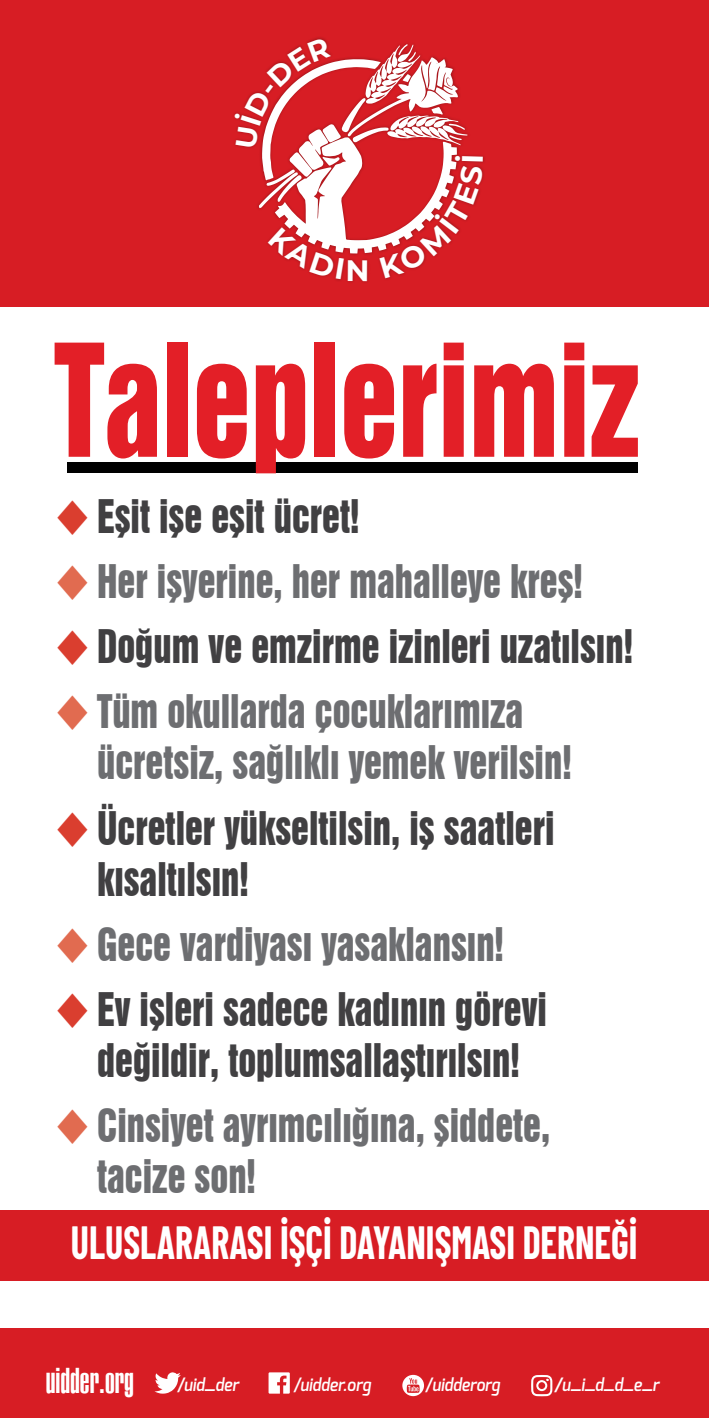
<style>
.page{position:relative;width:709px;height:1418px;background:#fff}
.page>*{position:absolute;margin:0;border:0;box-sizing:border-box;transform-origin:0 0}
.anaBaslik1{font:142.5px "Swiss 921 BT Regular A";color:#e31f27;scale:.83 1}
.anaBaslik1-2{font:700 45.5px "Barlow Condensed";color:#fff;scale:.83 1}
.t1{font:42.5px/51px "Swiss 921 BT Regular A";color:#6d6e71;scale:.86 1}
.t2{font:42.5px/51px "Swiss 921 BT Regular A";color:#414042;scale:.86 1}
.t3{font:900 extra-condensed 35px "Swiss 911 BT";color:#fff}
.t4{font:700 29.75px "Montserrat";color:#fff}
.bant2{font:italic 600 17.5px "Exo";color:#fff;scale:.9 1}
.bant2-2{font:italic 600 17.5px "Exo";color:#fff}
</style>
<div class="page">
<div style="left:0;top:0;width:709px;height:306px;background:#d71d24"></div>
<div style="left:0;top:1210px;width:709px;height:207px;background:#d71d24"></div>
<div style="left:0;top:1281px;width:709px;height:47px;background:#fff"></div>
<svg style="left:154px;top:1372px;width:27px;height:21px"></svg>
<svg style="left:531px;top:1375px;width:21px;height:21px"></svg>
<svg style="left:402px;top:1374px;width:22px;height:22px"></svg>
<svg style="left:268px;top:1372px;width:22px;height:21px"></svg>
<div style="left:67px;top:462px;width:571px;height:10px;background:#000"></div>
<svg style="left:234px;top:37px;width:249px;height:243px"></svg>
<p class="t4" style="left:345px;top:250px;width:26px">N</p>
<p class="anaBaslik1" style="left:55px;top:307px;width:706px">Taleplerimiz</p>
<p class="t2" style="left:97px;top:490px;width:307px">Eşit işe eşit ücret!</p>
<p class="t1" style="left:97px;top:555px;width:566px">Her işyerine, her mahalleye kreş!</p>
<p class="t2" style="left:97px;top:620px;width:624px">Doğum ve emzirme izinleri uzatılsın!</p>
<p class="t1" style="left:97px;top:685px;width:553px">Tüm okullarda çocuklarımıza ücretsiz, sağlıklı yemek verilsin!</p>
<p class="t2" style="left:97px;top:802px;width:533px">Ücretler yükseltilsin, iş saatleri kısaltılsın!</p>
<p class="t1" style="left:97px;top:918px;width:474px">Gece vardiyası yasaklansın!</p>
<p class="t2" style="left:97px;top:983px;width:524px">Ev işleri sadece kadının görevi değildir, toplumsallaştırılsın!</p>
<p class="t1" style="left:97px;top:1099px;width:528px">Cinsiyet ayrımcılığına, şiddete, tacize son!</p>
<p class="anaBaslik1-2" style="left:71px;top:1209px;width:684px">ULUSLARARASI İŞÇİ DAYANIŞMASI DERNEĞİ</p>
<p class="t3" style="left:46px;top:1361px;width:90px">uidder.org</p>
<p class="bant2" style="left:177px;top:1373px;width:70px">/uid_der</p>
<p class="bant2" style="left:293px;top:1373px;width:88px">/uidder.org</p>
<p class="bant2" style="left:425px;top:1373px;width:84px">/uidderorg</p>
<p class="bant2-2" style="left:554px;top:1373px;width:106px">/u_i_d_d_e_r</p>
</div>
